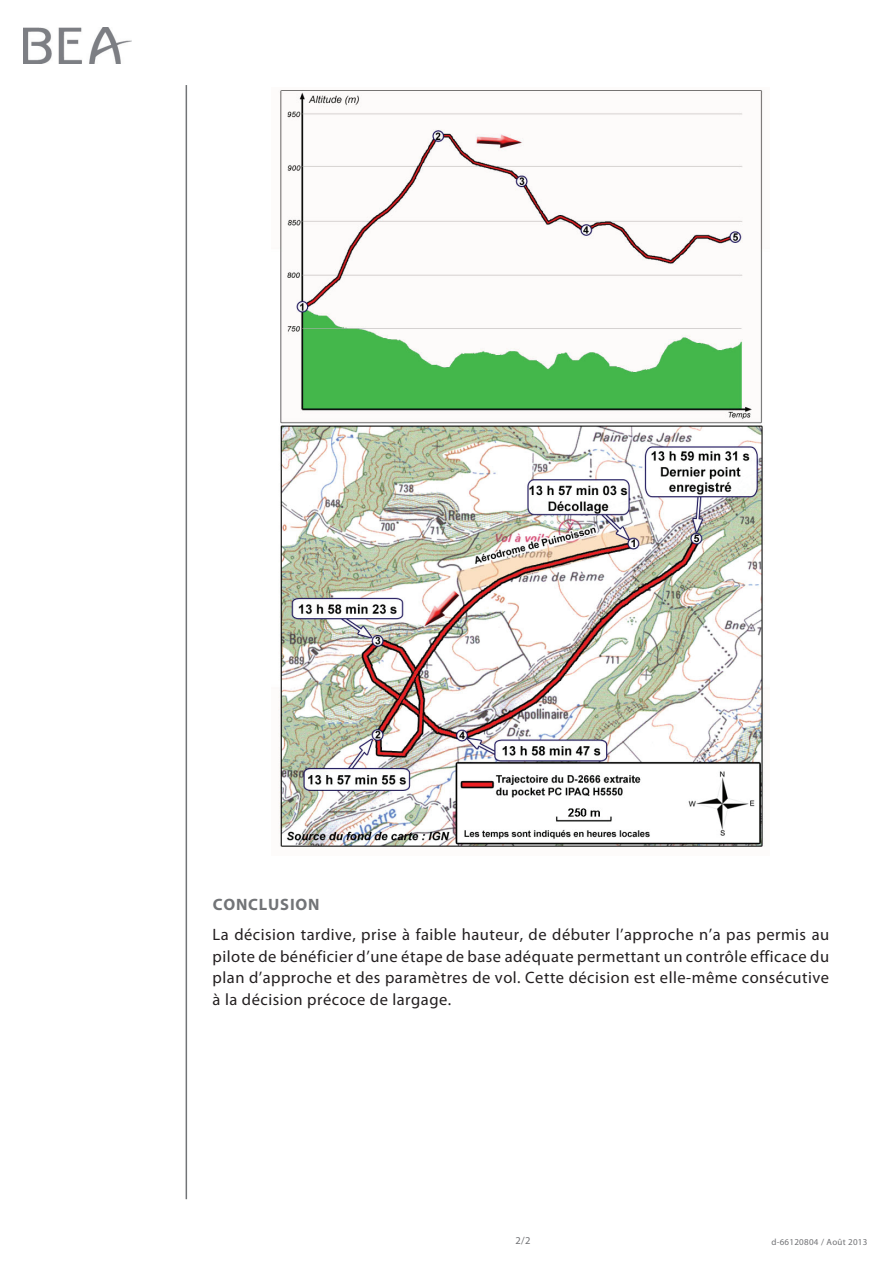
<style>
.page{position:relative;width:893px;height:1263px;background:#fff}
.page>*{position:absolute;margin:0;border:0;box-sizing:border-box;transform-origin:0 0}
.t1{font:16.5px/21.6px "Myriad Pro";letter-spacing:.03em;color:#231f20;text-align:justify}
.Titre_1{font:700 16.5px "Myriad Pro";letter-spacing:.05em;color:#727477}
.t2{font:10.5px "Myriad Pro";color:#717275}
.t3{font:9px "Myriad Pro";letter-spacing:.03em;color:#717275}
</style>
<div class="page">
<hr style="left:186px;top:85px;width:1px;height:1114px;background:#727477">
<img style="left:23px;top:28px;width:109px;height:36px">
<img style="left:278px;top:90px;width:487px;height:757px">
<p class="Titre_1" style="left:213px;top:893px;width:108px">CONCLUSION</p>
<p class="t1" style="left:213px;top:923px;width:618px">La décision tardive, prise à faible hauteur, de débuter l’approche n’a pas permis au pilote de bénéficier d’une étape de base adéquate permettant un contrôle efficace du plan d’approche et des paramètres de vol. Cette décision est elle-même consécutive à la décision précoce de largage.</p>
<p class="t2" style="left:515px;top:1234px;width:17px">2/2</p>
<p class="t3" style="left:771px;top:1236px;width:98px">d-66120804 / Août 2013</p>
</div>
